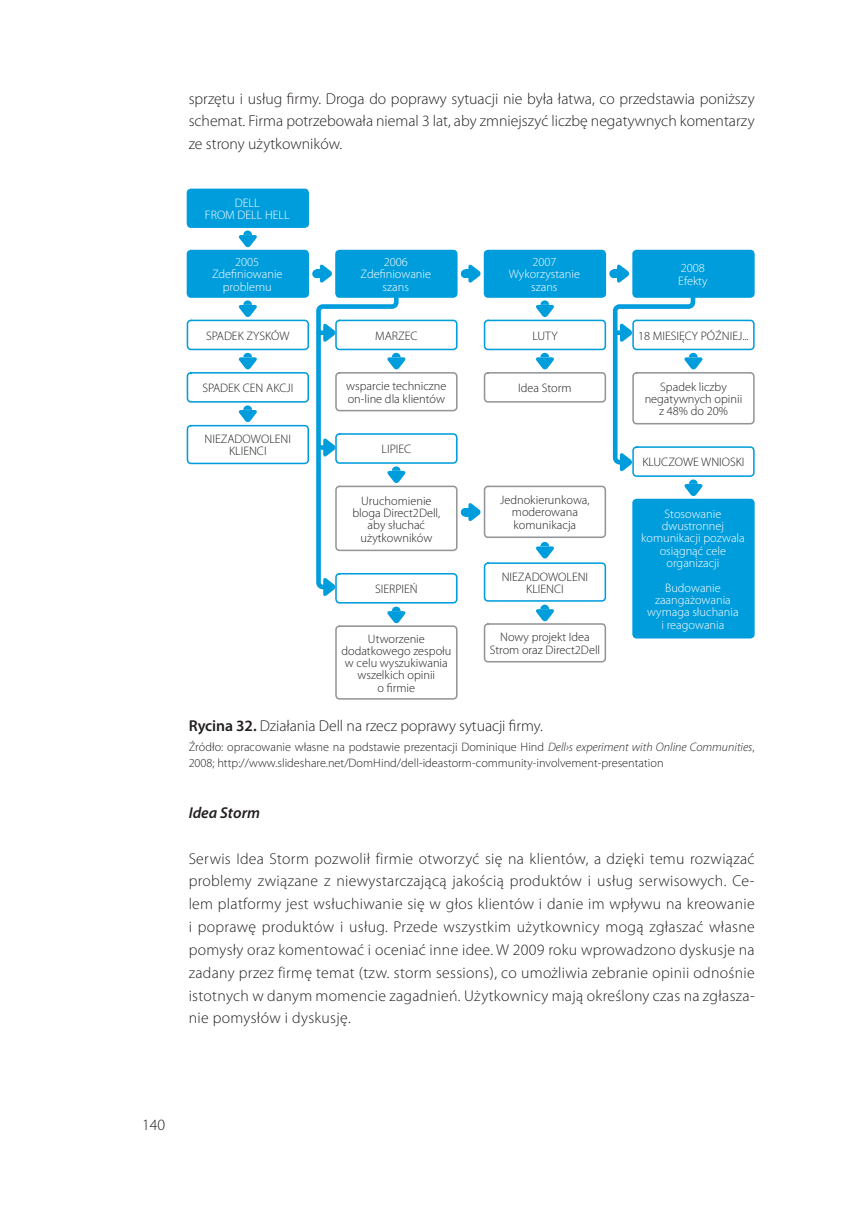
<style>
.page{position:relative;width:849px;height:1226px;background:#fff}
.page>*{position:absolute;margin:0;border:0;box-sizing:border-box;transform-origin:0 0}
.t1{font:300 15.75px/22.8px "Myriad Pro";color:#231f20;text-align:justify}
.t2{font:italic 600 15.75px "Myriad Pro";color:#231f20}
.t3{font:300 12.25px/12.2px "Myriad Pro";color:#231f20;text-align:center}
.t4{font:300 12.25px/12.2px "Myriad Pro";color:#fff;text-align:center}
.s1{font-weight:600}
.s2{font-style:italic}
</style>
<div class="page">
<div style="left:187px;top:189px;width:122px;height:39px;background:#009ddc;border-radius:4px"></div>
<div style="left:187px;top:250px;width:122px;height:48px;background:#009ddc;border-radius:4px"></div>
<div style="left:187px;top:319px;width:122px;height:31px;border:2px solid #009ddc;border-radius:4px"></div>
<div style="left:187px;top:372px;width:122px;height:30px;border:2px solid #009ddc;border-radius:4px"></div>
<div style="left:187px;top:425px;width:122px;height:39px;border:2px solid #009ddc;border-radius:4px"></div>
<div style="left:335px;top:319px;width:122px;height:31px;border:2px solid #009ddc;border-radius:4px"></div>
<div style="left:335px;top:372px;width:122px;height:39px;border:2px solid #939598;border-radius:4px"></div>
<div style="left:335px;top:433px;width:122px;height:31px;border:2px solid #009ddc;border-radius:4px"></div>
<div style="left:335px;top:485px;width:122px;height:66px;border:2px solid #939598;border-radius:4px"></div>
<div style="left:335px;top:573px;width:122px;height:30px;border:2px solid #009ddc;border-radius:4px"></div>
<div style="left:335px;top:625px;width:122px;height:74px;border:2px solid #939598;border-radius:4px"></div>
<div style="left:335px;top:250px;width:122px;height:48px;background:#009ddc;border-radius:4px"></div>
<div style="left:483px;top:319px;width:123px;height:31px;border:2px solid #009ddc;border-radius:4px"></div>
<div style="left:483px;top:372px;width:123px;height:30px;border:2px solid #939598;border-radius:4px"></div>
<div style="left:483px;top:485px;width:123px;height:53px;border:2px solid #939598;border-radius:4px"></div>
<div style="left:483px;top:562px;width:123px;height:39px;border:2px solid #009ddc;border-radius:4px"></div>
<div style="left:483px;top:623px;width:123px;height:39px;border:2px solid #939598;border-radius:4px"></div>
<div style="left:483px;top:250px;width:123px;height:48px;background:#009ddc;border-radius:4px"></div>
<div style="left:632px;top:319px;width:122px;height:31px;border:2px solid #009ddc;border-radius:4px"></div>
<div style="left:632px;top:372px;width:122px;height:52px;border:2px solid #939598;border-radius:4px"></div>
<div style="left:632px;top:446px;width:122px;height:31px;border:2px solid #009ddc;border-radius:4px"></div>
<div style="left:632px;top:498px;width:122px;height:140px;background:#009ddc;border-radius:4px"></div>
<div style="left:632px;top:250px;width:122px;height:48px;background:#009ddc;border-radius:4px"></div>
<svg style="left:312px;top:264px;width:20px;height:19px"></svg>
<svg style="left:238px;top:230px;width:19px;height:17px"></svg>
<svg style="left:238px;top:300px;width:19px;height:17px"></svg>
<svg style="left:536px;top:353px;width:18px;height:17px"></svg>
<svg style="left:536px;top:542px;width:18px;height:17px"></svg>
<svg style="left:684px;top:479px;width:19px;height:17px"></svg>
<svg style="left:536px;top:604px;width:18px;height:17px"></svg>
<svg style="left:536px;top:300px;width:18px;height:17px"></svg>
<svg style="left:387px;top:606px;width:19px;height:17px"></svg>
<svg style="left:238px;top:353px;width:19px;height:17px"></svg>
<svg style="left:238px;top:405px;width:19px;height:17px"></svg>
<svg style="left:460px;top:264px;width:21px;height:19px"></svg>
<svg style="left:460px;top:503px;width:21px;height:18px"></svg>
<svg style="left:609px;top:264px;width:20px;height:19px"></svg>
<svg style="left:316px;top:293px;width:90px;height:303px"></svg>
<div style="left:318px;top:330px;width:12px;height:5px;background:#009ddc"></div>
<div style="left:320px;top:445px;width:10px;height:5px;background:#009ddc"></div>
<svg style="left:612px;top:293px;width:91px;height:179px"></svg>
<div style="left:615px;top:330px;width:11px;height:5px;background:#009ddc"></div>
<p class="t1" style="left:189px;top:89px;width:567px">sprzętu i usług firmy. Droga do poprawy sytuacji nie była łatwa, co przedstawia poniższy schemat. Firma potrzebowała niemal 3 lat, aby zmniejszyć liczbę negatywnych komentarzy ze strony użytkowników.</p>
<p class="t4" style="left:205px;top:198px;width:86px">DELL<br>FROM DELL HELL</p>
<p class="t4" style="left:212px;top:257px;width:72px">2005<br>Zdefiniowanie problemu</p>
<p class="t3" style="left:206px;top:330px;width:85px">SPADEK ZYSKÓW</p>
<p class="t3" style="left:202px;top:383px;width:92px">SPADEK CEN AKCJI</p>
<p class="t3" style="left:204px;top:434px;width:88px">NIEZADOWOLENI<br>KLIENCI</p>
<p class="t4" style="left:360px;top:257px;width:72px">2006<br>Zdefiniowanie szans</p>
<p class="t3" style="left:375px;top:330px;width:44px">MARZEC</p>
<p class="t3" style="left:346px;top:381px;width:102px;text-align:left">wsparcie techniczne on-line dla klientów</p>
<p class="t3" style="left:381px;top:444px;width:31px">LIPIEC</p>
<p class="t3" style="left:352px;top:495px;width:89px">Uruchomienie bloga Direct2Dell, aby słuchać użytkowników</p>
<p class="t3" style="left:375px;top:584px;width:44px">SIERPIEŃ</p>
<p class="t3" style="left:341px;top:633px;width:111px">Utworzenie dodatkowego zespołu w celu wyszukiwania wszelkich opinii<br>o firmie</p>
<p class="t4" style="left:508px;top:257px;width:73px">2007<br>Wykorzystanie szans</p>
<p class="t3" style="left:532px;top:330px;width:27px">LUTY</p>
<p class="t3" style="left:518px;top:383px;width:55px">Idea Storm</p>
<p class="t3" style="left:500px;top:495px;width:91px">Jednokierunkowa, moderowana komunikacja</p>
<p class="t3" style="left:501px;top:571px;width:88px">NIEZADOWOLENI<br>KLIENCI</p>
<p class="t3" style="left:489px;top:632px;width:112px">Nowy projekt Idea<br>Strom oraz Direct2Dell</p>
<p class="t4" style="left:678px;top:263px;width:31px;text-align:left">2008<br>Efekty</p>
<p class="t3" style="left:638px;top:330px;width:112px">18 MIESIĘCY PÓŹNIEJ...</p>
<p class="t3" style="left:644px;top:381px;width:99px">Spadek liczby negatywnych opinii z 48% do 20%</p>
<p class="t3" style="left:642px;top:457px;width:104px">KLUCZOWE WNIOSKI</p>
<p class="t4" style="left:641px;top:508px;width:105px">Stosowanie dwustronnej komunikacji pozwala osiągnąć cele organizacji</p>
<p class="t4" style="left:647px;top:582px;width:93px">Budowanie zaangażowania wymaga słuchania i reagowania</p>
<p class="t1" style="left:189px;top:715px;width:355px"><span class="s1">Rycina 32.</span> Działania Dell na rzecz poprawy sytuacji firmy.</p>
<p class="t3" style="left:189px;top:740px;width:567px;line-height:15.8px;text-align:left">Źródło: opracowanie własne na podstawie prezentacji Dominique Hind <span class="s2">Dell›s experiment with Online Communities</span>,<br>2008; http://www.slideshare.net/DomHind/dell-ideastorm-community-involvement-presentation</p>
<p class="t2" style="left:189px;top:806px;width:73px">Idea Storm</p>
<p class="t1" style="left:189px;top:848px;width:567px">Serwis Idea Storm pozwolił firmie otworzyć się na klientów, a dzięki temu rozwiązać problemy związane z niewystarczającą jakością produktów i usług serwisowych. Ce&shy;lem platformy jest wsłuchiwanie się w głos klientów i danie im wpływu na kreowanie i poprawę produktów i usług. Przede wszystkim użytkownicy mogą zgłaszać własne pomysły oraz komentować i oceniać inne idee. W 2009 roku wprowadzono dyskusje na zadany przez firmę temat (tzw. storm sessions), co umożliwia zebranie opinii odnośnie istotnych w danym momencie zagadnień. Użytkownicy mają określony czas na zgłasza&shy;nie pomysłów i dyskusję.</p>
<p class="t1" style="left:142px;top:1114px;width:25px">140</p>
</div>
